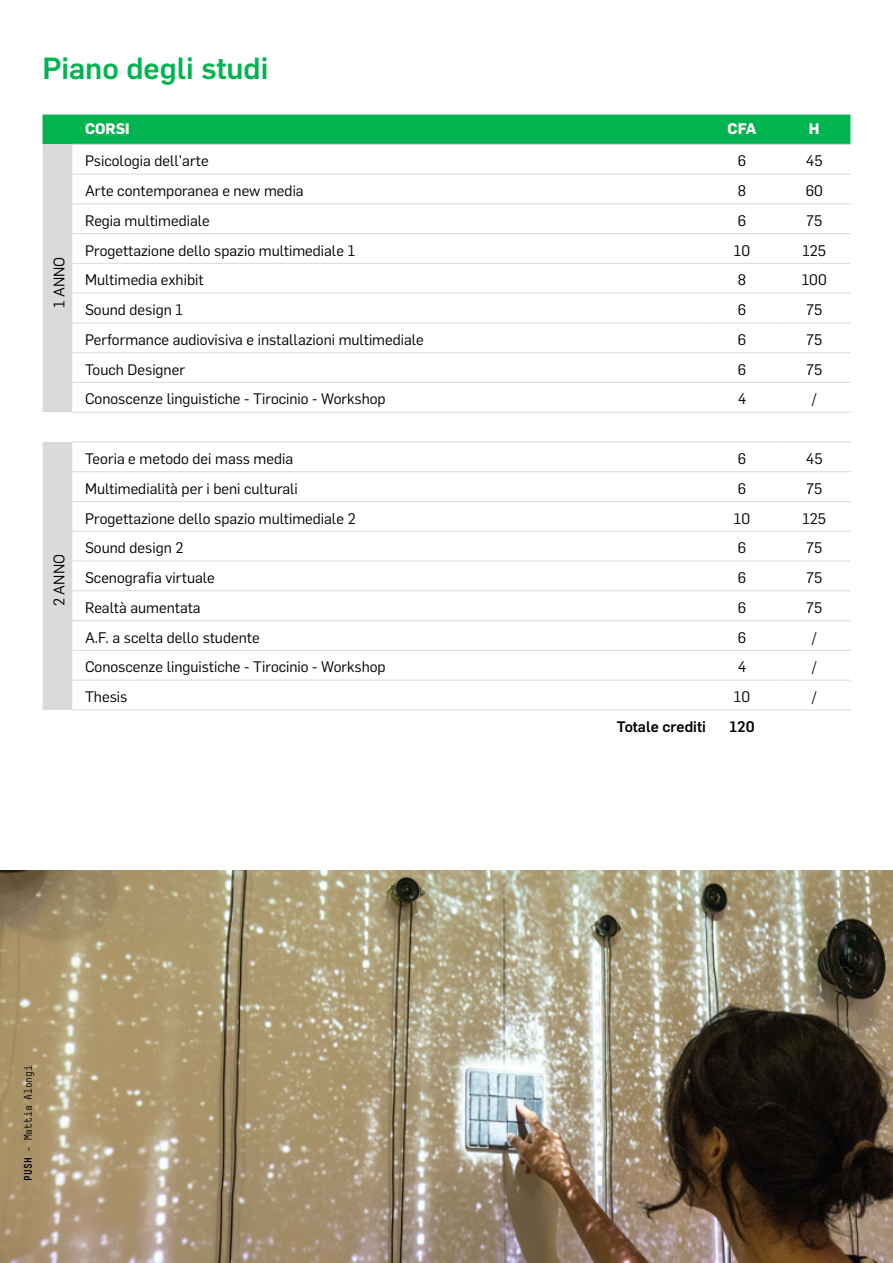
<style>
.page{position:relative;width:893px;height:1263px;background:#fff}
.page>*{position:absolute;margin:0;border:0;box-sizing:border-box;transform-origin:0 0}
.t1{font:500 30px "Flama";color:#00b450}
.t2{font:15px "Flama";color:#000}
.t3{font:500 15px "Flama";color:#000}
.t4{font:700 15px "Flama";color:#fff}
.t5{font:10.5px "Simple";color:#000}
.s1{font-weight:700}
</style>
<div class="page">
<svg style="left:43px;top:115px;width:807px;height:595px"></svg>
<hr style="left:72px;top:144px;width:634px;height:1px;background:#dadada">
<hr style="left:706px;top:144px;width:72px;height:1px;background:#dadada">
<hr style="left:778px;top:144px;width:72px;height:1px;background:#dadada">
<hr style="left:72px;top:174px;width:634px;height:1px;background:#dadada">
<hr style="left:706px;top:174px;width:72px;height:1px;background:#dadada">
<hr style="left:778px;top:174px;width:72px;height:1px;background:#dadada">
<hr style="left:72px;top:204px;width:634px;height:1px;background:#dadada">
<hr style="left:706px;top:204px;width:72px;height:1px;background:#dadada">
<hr style="left:778px;top:204px;width:72px;height:1px;background:#dadada">
<hr style="left:72px;top:233px;width:634px;height:1px;background:#dadada">
<hr style="left:706px;top:233px;width:72px;height:1px;background:#dadada">
<hr style="left:778px;top:233px;width:72px;height:1px;background:#dadada">
<hr style="left:72px;top:263px;width:634px;height:1px;background:#dadada">
<hr style="left:706px;top:263px;width:72px;height:1px;background:#dadada">
<hr style="left:778px;top:263px;width:72px;height:1px;background:#dadada">
<hr style="left:72px;top:293px;width:634px;height:1px;background:#dadada">
<hr style="left:706px;top:293px;width:72px;height:1px;background:#dadada">
<hr style="left:778px;top:293px;width:72px;height:1px;background:#dadada">
<hr style="left:72px;top:323px;width:634px;height:1px;background:#dadada">
<hr style="left:706px;top:323px;width:72px;height:1px;background:#dadada">
<hr style="left:778px;top:323px;width:72px;height:1px;background:#dadada">
<hr style="left:72px;top:352px;width:634px;height:1px;background:#dadada">
<hr style="left:706px;top:352px;width:72px;height:1px;background:#dadada">
<hr style="left:778px;top:352px;width:72px;height:1px;background:#dadada">
<hr style="left:72px;top:382px;width:634px;height:1px;background:#dadada">
<hr style="left:706px;top:382px;width:72px;height:1px;background:#dadada">
<hr style="left:778px;top:382px;width:72px;height:1px;background:#dadada">
<hr style="left:72px;top:412px;width:634px;height:1px;background:#dadada">
<hr style="left:706px;top:412px;width:72px;height:1px;background:#dadada">
<hr style="left:778px;top:412px;width:72px;height:1px;background:#dadada">
<hr style="left:72px;top:442px;width:634px;height:1px;background:#dadada">
<hr style="left:706px;top:442px;width:72px;height:1px;background:#dadada">
<hr style="left:778px;top:442px;width:72px;height:1px;background:#dadada">
<hr style="left:72px;top:471px;width:634px;height:1px;background:#dadada">
<hr style="left:706px;top:471px;width:72px;height:1px;background:#dadada">
<hr style="left:778px;top:471px;width:72px;height:1px;background:#dadada">
<hr style="left:72px;top:501px;width:634px;height:1px;background:#dadada">
<hr style="left:706px;top:501px;width:72px;height:1px;background:#dadada">
<hr style="left:778px;top:501px;width:72px;height:1px;background:#dadada">
<hr style="left:72px;top:531px;width:634px;height:1px;background:#dadada">
<hr style="left:706px;top:531px;width:72px;height:1px;background:#dadada">
<hr style="left:778px;top:531px;width:72px;height:1px;background:#dadada">
<hr style="left:72px;top:561px;width:634px;height:1px;background:#dadada">
<hr style="left:706px;top:561px;width:72px;height:1px;background:#dadada">
<hr style="left:778px;top:561px;width:72px;height:1px;background:#dadada">
<hr style="left:72px;top:590px;width:634px;height:1px;background:#dadada">
<hr style="left:706px;top:590px;width:72px;height:1px;background:#dadada">
<hr style="left:778px;top:590px;width:72px;height:1px;background:#dadada">
<hr style="left:72px;top:620px;width:634px;height:1px;background:#dadada">
<hr style="left:706px;top:620px;width:72px;height:1px;background:#dadada">
<hr style="left:778px;top:620px;width:72px;height:1px;background:#dadada">
<hr style="left:72px;top:650px;width:634px;height:1px;background:#dadada">
<hr style="left:706px;top:650px;width:72px;height:1px;background:#dadada">
<hr style="left:778px;top:650px;width:72px;height:1px;background:#dadada">
<hr style="left:72px;top:680px;width:634px;height:1px;background:#dadada">
<hr style="left:706px;top:680px;width:72px;height:1px;background:#dadada">
<hr style="left:778px;top:680px;width:72px;height:1px;background:#dadada">
<hr style="left:72px;top:709px;width:634px;height:1px;background:#dadada">
<hr style="left:706px;top:709px;width:72px;height:1px;background:#dadada">
<hr style="left:778px;top:709px;width:72px;height:1px;background:#dadada">
<img style="left:0;top:871px;width:893px;height:392px">
<h1 class="t1" style="left:43px;top:46px;width:227px">Piano degli studi</h1>
<p class="t2" style="left:49px;top:308px;width:53px;rotate:-90deg">1 ANNO</p>
<p class="t2" style="left:49px;top:606px;width:54px;rotate:-90deg">2 ANNO</p>
<p class="t4" style="left:85px;top:118px;width:46px">CORSI</p>
<p class="t4" style="left:728px;top:118px;width:30px">CFA</p>
<p class="t4" style="left:809px;top:118px;width:12px">H</p>
<p class="t2" style="left:85px;top:151px;width:125px">Psicologia dell’arte</p>
<p class="t2" style="left:738px;top:151px;width:10px">6</p>
<p class="t2" style="left:806px;top:151px;width:18px">45</p>
<p class="t2" style="left:85px;top:180px;width:220px">Arte contemporanea e new media</p>
<p class="t2" style="left:738px;top:180px;width:10px">8</p>
<p class="t2" style="left:806px;top:180px;width:19px">60</p>
<p class="t2" style="left:85px;top:210px;width:126px">Regia multimediale</p>
<p class="t2" style="left:738px;top:210px;width:10px">6</p>
<p class="t2" style="left:806px;top:210px;width:18px">75</p>
<p class="t2" style="left:85px;top:240px;width:272px">Progettazione dello spazio multimediale 1</p>
<p class="t2" style="left:734px;top:240px;width:18px">10</p>
<p class="t2" style="left:802px;top:240px;width:25px">125</p>
<p class="t2" style="left:85px;top:270px;width:120px">Multimedia exhibit</p>
<p class="t2" style="left:738px;top:270px;width:10px">8</p>
<p class="t2" style="left:802px;top:270px;width:26px">100</p>
<p class="t2" style="left:85px;top:299px;width:99px">Sound design 1</p>
<p class="t2" style="left:738px;top:299px;width:10px">6</p>
<p class="t2" style="left:806px;top:299px;width:18px">75</p>
<p class="t2" style="left:85px;top:329px;width:340px">Performance audiovisiva e installazioni multimediale</p>
<p class="t2" style="left:738px;top:329px;width:10px">6</p>
<p class="t2" style="left:806px;top:329px;width:18px">75</p>
<p class="t2" style="left:85px;top:359px;width:101px">Touch Designer</p>
<p class="t2" style="left:738px;top:359px;width:10px">6</p>
<p class="t2" style="left:806px;top:359px;width:18px">75</p>
<p class="t2" style="left:85px;top:389px;width:302px">Conoscenze linguistiche - Tirocinio - Workshop</p>
<p class="t2" style="left:738px;top:389px;width:10px">4</p>
<p class="t2" style="left:812px;top:389px;width:7px">/</p>
<p class="t2" style="left:85px;top:448px;width:210px">Teoria e metodo dei mass media</p>
<p class="t2" style="left:738px;top:448px;width:10px">6</p>
<p class="t2" style="left:806px;top:448px;width:18px">45</p>
<p class="t2" style="left:85px;top:478px;width:214px">Multimedialità per i beni culturali</p>
<p class="t2" style="left:738px;top:478px;width:10px">6</p>
<p class="t2" style="left:806px;top:478px;width:18px">75</p>
<p class="t2" style="left:85px;top:508px;width:272px">Progettazione dello spazio multimediale 2</p>
<p class="t2" style="left:734px;top:508px;width:18px">10</p>
<p class="t2" style="left:802px;top:508px;width:25px">125</p>
<p class="t2" style="left:85px;top:538px;width:100px">Sound design 2</p>
<p class="t2" style="left:738px;top:538px;width:10px">6</p>
<p class="t2" style="left:806px;top:538px;width:18px">75</p>
<p class="t2" style="left:85px;top:567px;width:131px">Scenografia virtuale</p>
<p class="t2" style="left:738px;top:567px;width:10px">6</p>
<p class="t2" style="left:806px;top:567px;width:18px">75</p>
<p class="t2" style="left:85px;top:597px;width:117px">Realtà aumentata</p>
<p class="t2" style="left:738px;top:597px;width:10px">6</p>
<p class="t2" style="left:806px;top:597px;width:18px">75</p>
<p class="t2" style="left:85px;top:627px;width:176px">A.F. a scelta dello studente</p>
<p class="t2" style="left:738px;top:627px;width:10px">6</p>
<p class="t2" style="left:812px;top:627px;width:7px">/</p>
<p class="t2" style="left:85px;top:657px;width:302px">Conoscenze linguistiche - Tirocinio - Workshop</p>
<p class="t2" style="left:738px;top:657px;width:10px">4</p>
<p class="t2" style="left:812px;top:657px;width:7px">/</p>
<p class="t2" style="left:85px;top:686px;width:44px">Thesis</p>
<p class="t2" style="left:734px;top:686px;width:18px">10</p>
<p class="t2" style="left:812px;top:686px;width:7px">/</p>
<p class="t3" style="left:617px;top:716px;width:90px">Totale crediti</p>
<p class="t3" style="left:729px;top:716px;width:27px">120</p>
<p class="t5" style="left:22px;top:1181px;width:117px;rotate:-90deg"><span class="s1">PUSH</span> - Mattia Alongi</p>
</div>
